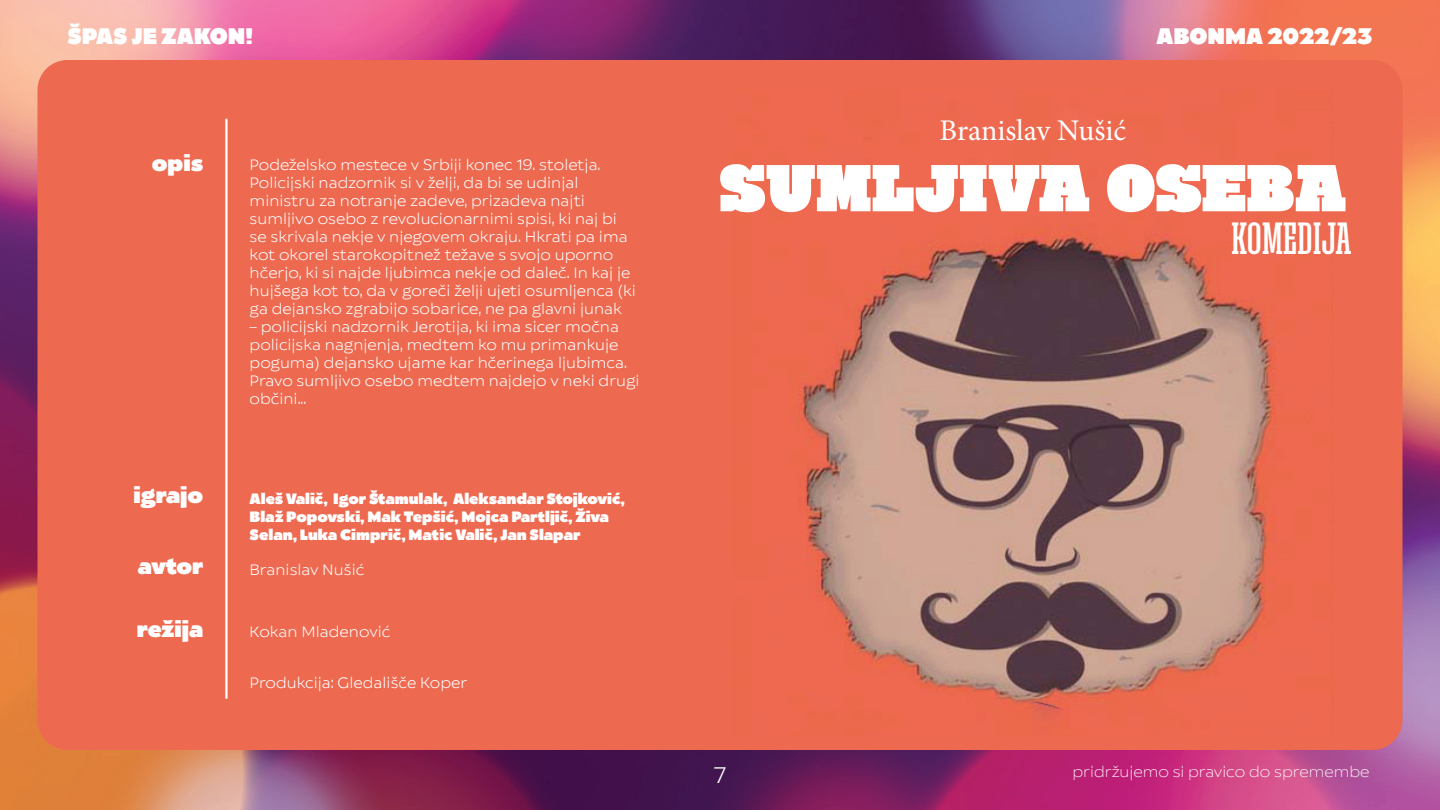
<style>
.page{position:relative;width:1440px;height:810px;background:#fff}
.page>*{position:absolute;margin:0;border:0;box-sizing:border-box;transform-origin:0 0}
.t1{font:900 66px "Rita";color:#fff}
.t2{font:500 45px "Rita";color:#fff}
.t3{font:30px "Minion Pro";letter-spacing:-.005em;color:#fff}
.t4{font:800 22.5px "Catalpa";color:#fff}
.t5{font:300 22.5px "Catalpa";color:#fff}
.t6{font:300 15px/18px "Catalpa";color:#fff}
.t7{font:800 15px/18px "Catalpa";color:#fff}
.t8{font:200 15px "Catalpa";color:#fff}
</style>
<div class="page">
<img style="left:0;top:0;width:1440px;height:810px">
<div style="left:38px;top:60px;width:1364px;height:690px;background:#ed6950;border-radius:30px"></div>
<img style="left:789px;top:236px;width:486px;height:480px">
<hr style="left:225px;top:120px;width:3px;height:578px;background:#fff">
<h3 class="t4" style="left:68px;top:22px;width:187px">ŠPAS JE ZAKON!</h3>
<h3 class="t4" style="left:1157px;top:22px;width:217px">ABONMA 2022/23</h3>
<h3 class="t4" style="left:152px;top:150px;width:53px">opis</h3>
<p class="t6" style="left:250px;top:156px;width:388px">Podeželsko mestece v Srbiji konec 19. stoletja.<br>Policijski nadzornik si v želji, da bi se udinjal ministru za notranje zadeve, prizadeva najti sumljivo osebo z revolucionarnimi spisi, ki naj bi se skrivala nekje v njegovem okraju. Hkrati pa ima kot okorel starokopitnež težave s svojo uporno hčerjo, ki si najde ljubimca nekje od daleč. In kaj je hujšega kot to, da v goreči želji ujeti osumljenca (ki ga dejansko zgrabijo sobarice, ne pa glavni junak</p>
<p class="t6" style="left:250px;top:318px;width:391px">– policijski nadzornik Jerotija, ki ima sicer močna policijska nagnjenja, medtem ko mu primankuje poguma) dejansko ujame kar hčerinega ljubimca.<br>Pravo sumljivo osebo medtem najdejo v neki drugi občini...</p>
<h3 class="t4" style="left:134px;top:482px;width:71px">igrajo</h3>
<p class="t7" style="left:250px;top:490px;width:377px">Aleš Valič, Igor Štamulak, Aleksandar Stojković,<br>Blaž Popovski, Mak Tepšić, Mojca Partljič, Živa<br>Selan, Luka Cimprič, Matic Valič, Jan Slapar</p>
<h3 class="t4" style="left:138px;top:552px;width:67px">avtor</h3>
<p class="t6" style="left:250px;top:560px;width:116px">Branislav Nušić</p>
<h3 class="t4" style="left:137px;top:615px;width:68px">režija</h3>
<p class="t6" style="left:250px;top:623px;width:142px">Kokan Mladenović</p>
<p class="t6" style="left:250px;top:674px;width:219px">Produkcija: Gledališče Koper</p>
<h3 class="t3" style="left:940px;top:111px;width:188px">Branislav Nušić</h3>
<h1 class="t1" style="left:719px;top:148px;width:629px">SUMLJIVA OSEBA</h1>
<h2 class="t2" style="left:1232px;top:214px;width:121px">KOMEDIJA</h2>
<h3 class="t5" style="left:714px;top:761px;width:14px">7</h3>
<p class="t8" style="left:1072px;top:763px;width:299px">pridržujemo si pravico do spremembe</p>
</div>
